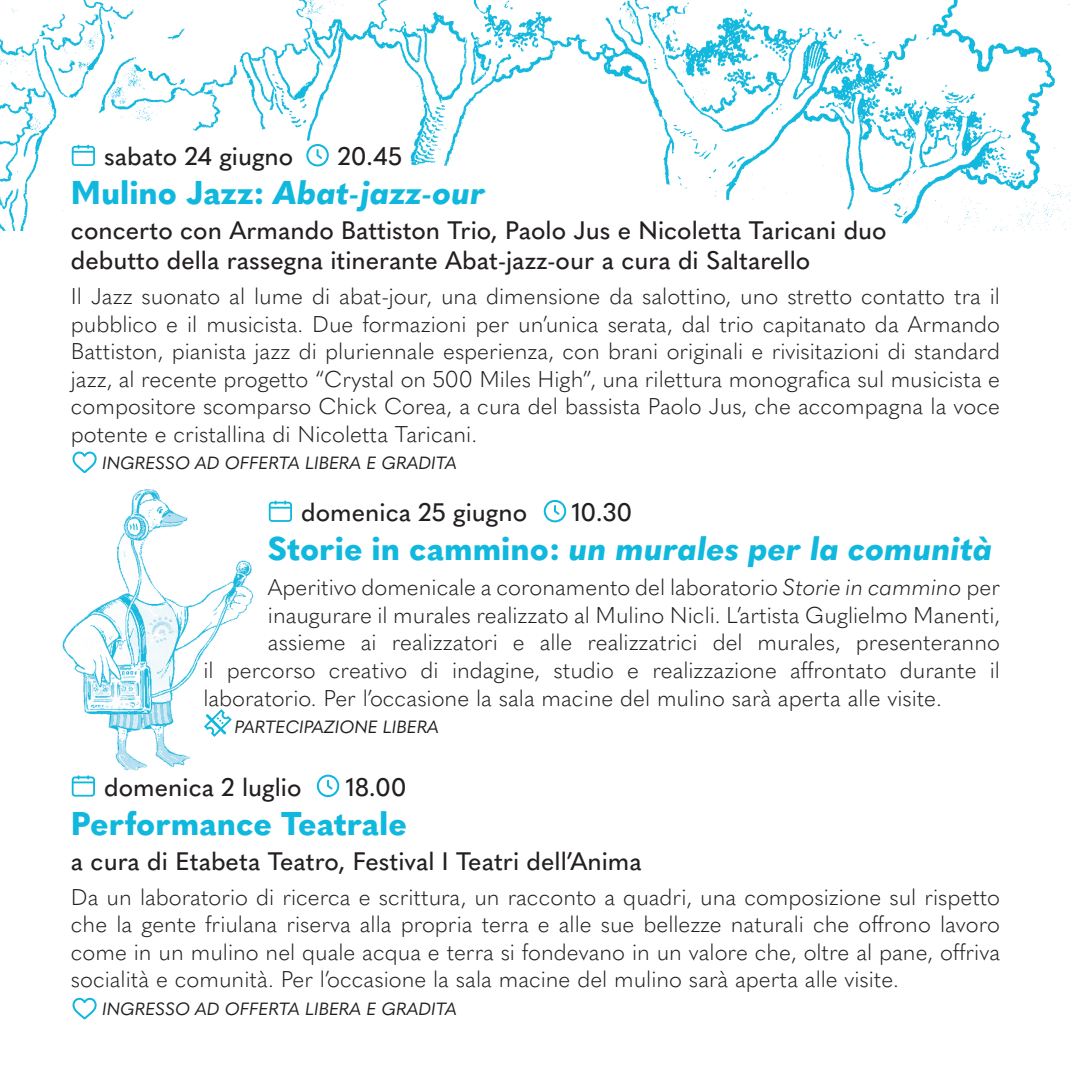
<style>
.page{position:relative;width:1071px;height:1092px;background:#fff}
.page>*{position:absolute;margin:0;border:0;box-sizing:border-box;transform-origin:0 0}
.t1{font:italic 800 32.5px "Quasimoda";color:#11b8dd}
.t2{font:800 32.5px "Quasimoda";color:#11b8dd}
.t3{font:500 25px/30px "Quasimoda";color:#231f20}
.t4{font:300 22.5px/27.5px "Quasimoda";color:#231f20;text-align:justify}
.t5{font:italic 17.5px "Quasimoda";color:#231f20}
.s1{font-style:normal}
.s2{font-style:italic}
</style>
<div class="page">
<img style="left:0;top:0;width:1070px;height:230px">
<svg style="left:72px;top:145px;width:23px;height:21px"></svg>
<svg style="left:306px;top:144px;width:23px;height:22px"></svg>
<svg style="left:72px;top:451px;width:25px;height:19px"></svg>
<svg style="left:72px;top:775px;width:23px;height:21px"></svg>
<svg style="left:317px;top:774px;width:23px;height:23px"></svg>
<svg style="left:72px;top:997px;width:25px;height:22px"></svg>
<svg style="left:269px;top:500px;width:23px;height:22px"></svg>
<svg style="left:543px;top:500px;width:23px;height:22px"></svg>
<img style="left:62px;top:470px;width:193px;height:301px">
<svg style="left:203px;top:709px;width:28px;height:28px"></svg>
<p class="t3" style="left:104px;top:139px;width:190px">sabato 24 giugno</p>
<p class="t3" style="left:338px;top:139px;width:66px">20.45</p>
<h1 class="t1" style="left:71px;top:167px;width:416px"><span class="s1">Mulino Jazz:</span> Abat-jazz-our</h1>
<p class="t3" style="left:71px;top:213px;width:817px">concerto con Armando Battiston Trio, Paolo Jus e Nicoletta Taricani duo debutto della rassegna itinerante Abat-jazz-our a cura di Saltarello</p>
<p class="t4" style="left:71px;top:281px;width:930px">Il Jazz suonato al lume di abat-jour, una dimensione da salottino, uno stretto contatto tra il pubblico e il musicista. Due formazioni per un’unica serata, dal trio capitanato da Armando Battiston, pianista jazz di pluriennale esperienza, con brani originali e rivisitazioni di standard jazz, al recente progetto “Crystal on 500 Miles High”, una rilettura monografica sul musicista e compositore scomparso Chick Corea, a cura del bassista Paolo Jus, che accompagna la voce potente e cristallina di Nicoletta Taricani.</p>
<p class="t5" style="left:102px;top:449px;width:356px">INGRESSO AD OFFERTA LIBERA E GRADITA</p>
<p class="t3" style="left:301px;top:495px;width:227px">domenica 25 giugno</p>
<p class="t3" style="left:571px;top:495px;width:62px">10.30</p>
<h1 class="t1" style="left:268px;top:523px;width:726px"><span class="s1">Storie in cammino:</span> un murales per la comunità</h1>
<p class="t4" style="left:268px;top:572px;width:733px">Aperitivo domenicale a coronamento del laboratorio <span class="s2">Storie in cammino</span> per</p>
<p class="t4" style="left:268px;top:599px;width:733px">inaugurare il murales realizzato al Mulino Nicli. L’artista Guglielmo Manenti,</p>
<p class="t4" style="left:268px;top:627px;width:733px">assieme ai realizzatori e alle realizzatrici del murales, presenteranno</p>
<p class="t4" style="left:203px;top:655px;width:797px">il percorso creativo di indagine, studio e realizzazione affrontato durante il</p>
<p class="t4" style="left:203px;top:682px;width:739px">laboratorio. Per l’occasione la sala macine del mulino sarà aperta alle visite.</p>
<p class="t5" style="left:235px;top:714px;width:206px">PARTECIPAZIONE LIBERA</p>
<p class="t3" style="left:104px;top:770px;width:199px">domenica 2 luglio</p>
<p class="t3" style="left:346px;top:770px;width:62px">18.00</p>
<h1 class="t2" style="left:71px;top:797px;width:337px">Performance Teatrale</h1>
<p class="t3" style="left:71px;top:844px;width:572px">a cura di Etabeta Teatro, Festival I Teatri dell’Anima</p>
<p class="t4" style="left:71px;top:881px;width:930px">Da un laboratorio di ricerca e scrittura, un racconto a quadri, una composizione sul rispetto che la gente friulana riserva alla propria terra e alle sue bellezze naturali che offrono lavoro come in un mulino nel quale acqua e terra si fondevano in un valore che, oltre al pane, offriva socialità e comunità. Per l’occasione la sala macine del mulino sarà aperta alle visite.</p>
<p class="t5" style="left:102px;top:995px;width:356px">INGRESSO AD OFFERTA LIBERA E GRADITA</p>
</div>
